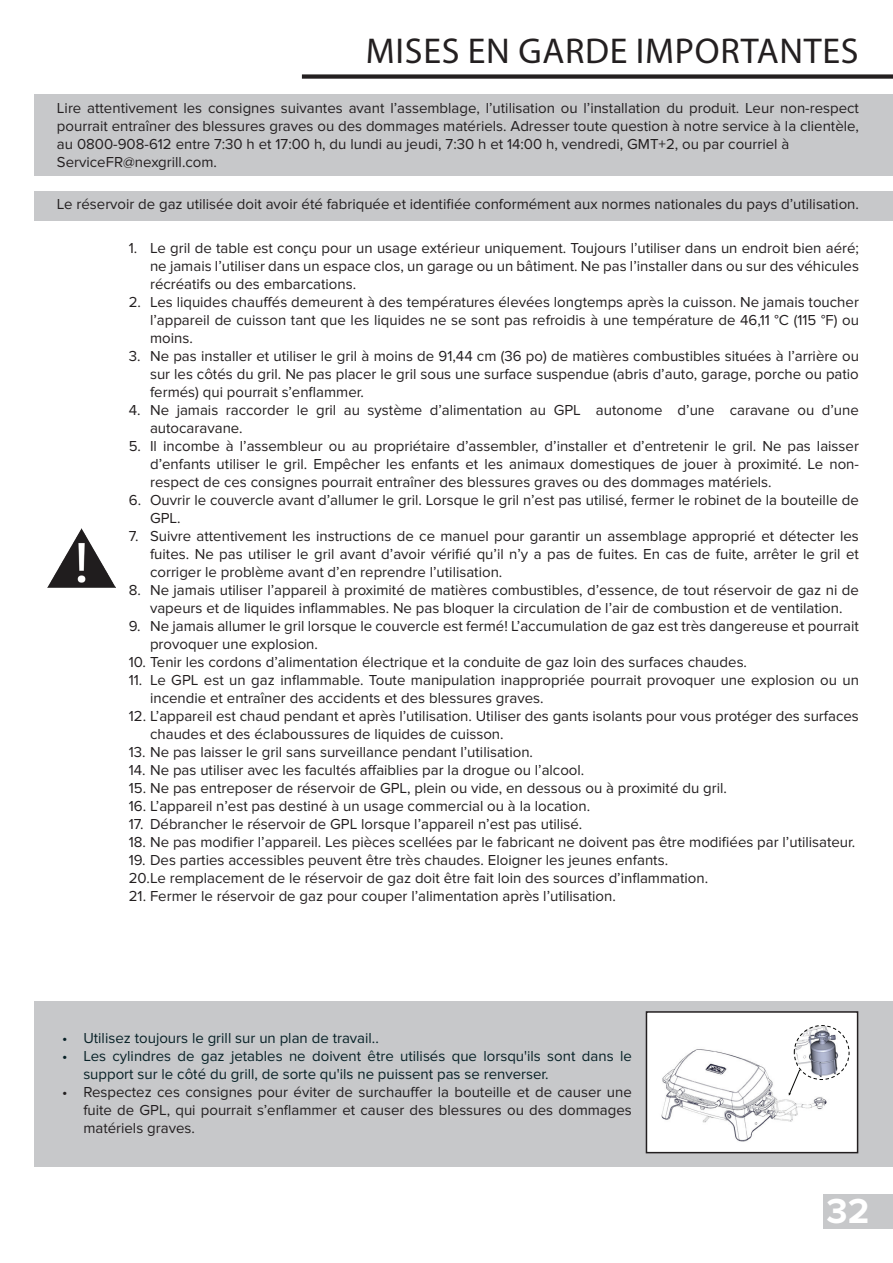
<style>
.page{position:relative;width:893px;height:1263px;background:#fff}
.page>*{position:absolute;margin:0;border:0;box-sizing:border-box;transform-origin:0 0}
.t1{font:36px "Myriad Pro";letter-spacing:.02em;color:#231f20}
.t2{font:700 36px "Proxima Nova";color:#fff}
.t3{font:15px/18px "Proxima Nova";color:#231f20}
.t4{font:15px/18px "Proxima Nova";color:#072127}
</style>
<div class="page">
<div style="left:823px;top:1195px;width:70px;height:34px;background:#c7c8ca"></div>
<div style="left:302px;top:74px;width:591px;height:5px;background:#231f20"></div>
<div style="left:34px;top:94px;width:859px;height:82px;background:#c7c8ca"></div>
<div style="left:34px;top:1001px;width:859px;height:165px;background:#c7c8ca"></div>
<div style="left:34px;top:191px;width:859px;height:30px;background:#c7c8ca"></div>
<img style="left:47px;top:528px;width:68px;height:60px">
<div style="left:646px;top:1012px;width:212px;height:140px;background:#fff"></div>
<div style="left:646px;top:1011px;width:212px;height:142px;border:2px solid #231f20"></div>
<img style="left:661px;top:1044px;width:174px;height:98px">
<svg style="left:799px;top:1112px;width:36px;height:30px"></svg>
<img style="left:794px;top:1025px;width:55px;height:54px;border-radius:27px">
<div style="left:794px;top:1025px;width:55px;height:55px;border:1px dashed #040503;border-radius:50%"></div>
<svg style="left:788px;top:1069px;width:13px;height:26px"></svg>
<h1 class="t1" style="left:366px;top:29px;width:494px">MISES EN GARDE IMPORTANTES</h1>
<p class="t3" style="left:57px;top:99px;width:803px">Lire attentivement les consignes suivantes avant l’assemblage, l’utilisation ou l’installation du produit. Leur non-respect pourrait entraîner des blessures graves ou des dommages matériels. Adresser toute question à notre service à la clientèle, au 0800-908-612 entre 7:30 h et 17:00 h, du lundi au jeudi, 7:30 h et 14:00 h, vendredi, GMT+2, ou par courriel à ServiceFR@nexgrill.com.</p>
<p class="t3" style="left:57px;top:195px;width:803px">Le réservoir de gaz utilisée doit avoir été fabriquée et identifiée conformément aux normes nationales du pays d’utilisation.</p>
<p class="t3" style="left:150px;top:239px;width:710px;text-align:justify;text-indent:-21px">1. Le gril de table est conçu pour un usage extérieur uniquement. Toujours l’utiliser dans un endroit bien aéré; ne jamais l’utiliser dans un espace clos, un garage ou un bâtiment. Ne pas l’installer dans ou sur des véhicules récréatifs ou des embarcations.</p>
<p class="t3" style="left:150px;top:293px;width:710px;text-align:justify;text-indent:-21px">2. Les liquides chauffés demeurent à des températures élevées longtemps après la cuisson. Ne jamais toucher l’appareil de cuisson tant que les liquides ne se sont pas refroidis à une température de 46,11 °C (115 °F) ou moins.</p>
<p class="t3" style="left:150px;top:347px;width:710px;text-align:justify;text-indent:-21px">3. Ne pas installer et utiliser le gril à moins de 91,44 cm (36 po) de matières combustibles situées à l’arrière ou sur les côtés du gril. Ne pas placer le gril sous une surface suspendue (abris d’auto, garage, porche ou patio fermés) qui pourrait s’enflammer.</p>
<p class="t3" style="left:150px;top:401px;width:710px;text-indent:-21px">4. Ne jamais raccorder le gril au système d’alimentation au GPL autonome d’une caravane ou d’une autocaravane.</p>
<p class="t3" style="left:150px;top:437px;width:710px;text-align:justify;text-indent:-21px">5. Il incombe à l’assembleur ou au propriétaire d’assembler, d’installer et d’entretenir le gril. Ne pas laisser d’enfants utiliser le gril. Empêcher les enfants et les animaux domestiques de jouer à proximité. Le non&shy;respect de ces consignes pourrait entraîner des blessures graves ou des dommages matériels.</p>
<p class="t3" style="left:150px;top:491px;width:710px;text-indent:-21px">6. Ouvrir le couvercle avant d’allumer le gril. Lorsque le gril n’est pas utilisé, fermer le robinet de la bouteille de<br>GPL.</p>
<p class="t3" style="left:150px;top:527px;width:710px;text-align:justify;text-indent:-21px">7. Suivre attentivement les instructions de ce manuel pour garantir un assemblage approprié et détecter les fuites. Ne pas utiliser le gril avant d’avoir vérifié qu’il n’y a pas de fuites. En cas de fuite, arrêter le gril et corriger le problème avant d’en reprendre l’utilisation.</p>
<p class="t3" style="left:129px;top:581px;width:732px;text-align:center">8. Ne jamais utiliser l’appareil à proximité de matières combustibles, d’essence, de tout réservoir de gaz ni de vapeurs et de liquides inflammables. Ne pas bloquer la circulation de l’air de combustion et de ventilation.</p>
<p class="t3" style="left:150px;top:617px;width:710px;text-indent:-21px">9. Ne jamais allumer le gril lorsque le couvercle est fermé! L’accumulation de gaz est très dangereuse et pourrait provoquer une explosion.</p>
<p class="t3" style="left:129px;top:653px;width:620px">10. Tenir les cordons d’alimentation électrique et la conduite de gaz loin des surfaces chaudes.</p>
<p class="t3" style="left:150px;top:671px;width:710px;text-indent:-21px">11. Le GPL est un gaz inflammable. Toute manipulation inappropriée pourrait provoquer une explosion ou un incendie et entraîner des accidents et des blessures graves.</p>
<p class="t3" style="left:150px;top:707px;width:710px;text-indent:-21px">12. L’appareil est chaud pendant et après l’utilisation. Utiliser des gants isolants pour vous protéger des surfaces chaudes et des éclaboussures de liquides de cuisson.</p>
<p class="t3" style="left:129px;top:743px;width:406px">13. Ne pas laisser le gril sans surveillance pendant l’utilisation.</p>
<p class="t3" style="left:129px;top:761px;width:457px">14. Ne pas utiliser avec les facultés affaiblies par la drogue ou l’alcool.</p>
<p class="t3" style="left:129px;top:779px;width:600px">15. Ne pas entreposer de réservoir de GPL, plein ou vide, en dessous ou à proximité du gril.</p>
<p class="t3" style="left:129px;top:797px;width:463px">16. L’appareil n’est pas destiné à un usage commercial ou à la location.</p>
<p class="t3" style="left:129px;top:815px;width:455px">17. Débrancher le réservoir de GPL lorsque l’appareil n’est pas utilisé.</p>
<p class="t3" style="left:129px;top:833px;width:728px">18. Ne pas modifier l’appareil. Les pièces scellées par le fabricant ne doivent pas être modifiées par l’utilisateur.</p>
<p class="t3" style="left:129px;top:851px;width:581px">19. Des parties accessibles peuvent être très chaudes. Eloigner les jeunes enfants.<br>20.Le remplacement de le réservoir de gaz doit être fait loin des sources d’inflammation.</p>
<p class="t3" style="left:129px;top:887px;width:489px">21. Fermer le réservoir de gaz pour couper l’alimentation après l’utilisation.</p>
<p class="t4" style="left:62px;top:1029px;width:318px">• Utilisez toujours le grill sur un plan de travail..</p>
<p class="t4" style="left:83px;top:1047px;width:550px;text-indent:-21px">• Les cylindres de gaz jetables ne doivent être utilisés que lorsqu'ils sont dans le support sur le côté du grill, de sorte qu'ils ne puissent pas se renverser.</p>
<p class="t3" style="left:83px;top:1083px;width:550px;text-align:justify;text-indent:-21px">• Respectez ces consignes pour éviter de surchauffer la bouteille et de causer une fuite de GPL, qui pourrait s’enflammer et causer des blessures ou des dommages matériels graves.</p>
<h1 class="t2" style="left:827px;top:1195px;width:44px">32</h1>
</div>
